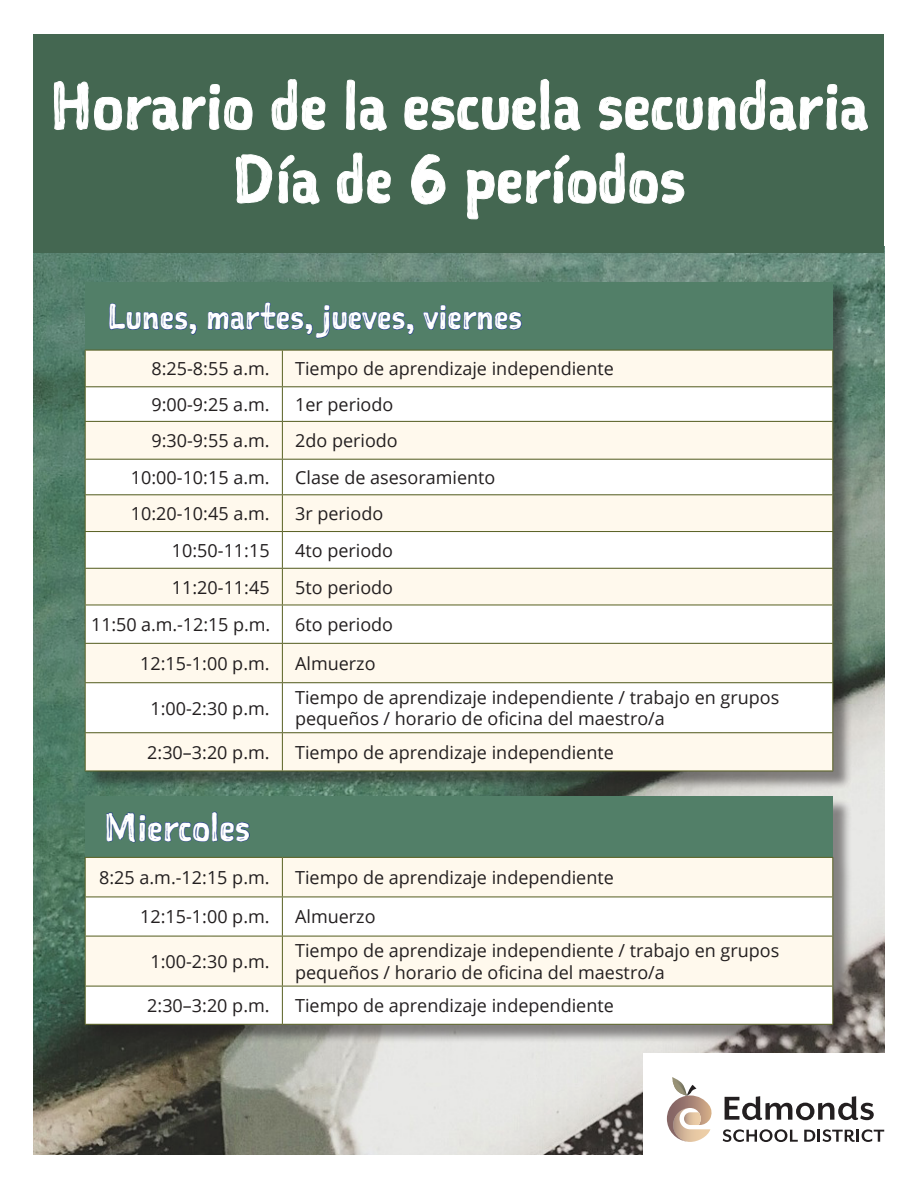
<style>
.page{position:relative;width:918px;height:1188px;background:#fff}
.page>*{position:absolute;margin:0;border:0;box-sizing:border-box;transform-origin:0 0}
.t1{font:64.5px "Sketchnote Square";color:#fff}
.t2{font:37.5px "Sketchnote Square";color:#fff}
.t3{font:34.5px "Sketchnote Square";color:#fff}
.t4{font:18px/21.6px "Open Sans";color:#231f20}
</style>
<div class="page">
<img style="left:34px;top:253px;width:850px;height:901px">
<div style="left:643px;top:1053px;width:263px;height:110px;background:#fff"></div>
<svg style="left:725px;top:1096px;width:149px;height:24px"></svg>
<svg style="left:723px;top:1129px;width:75px;height:13px"></svg>
<svg style="left:804px;top:1129px;width:80px;height:13px"></svg>
<svg style="left:667px;top:1077px;width:45px;height:65px"></svg>
<div style="left:34px;top:34px;width:850px;height:219px;background:#446751"></div>
<div style="left:87px;top:285px;width:765px;height:505px;background:#231f20;opacity:.5"></div>
<div style="left:85px;top:282px;width:748px;height:68px;background:#527f68"></div>
<div style="left:86px;top:351px;width:746px;height:420px;background:#fff9ed"></div>
<svg style="left:86px;top:387px;width:746px;height:345px"></svg>
<hr style="left:85px;top:350px;width:1px;height:36px;background:#596123">
<hr style="left:85px;top:387px;width:1px;height:34px;background:#596123">
<hr style="left:85px;top:386px;width:197px;height:1px;background:#596123">
<hr style="left:85px;top:350px;width:197px;height:1px;background:#596123">
<hr style="left:282px;top:350px;width:551px;height:1px;background:#596123">
<hr style="left:85px;top:421px;width:197px;height:1px;background:#596123">
<hr style="left:85px;top:422px;width:1px;height:37px;background:#596123">
<hr style="left:85px;top:459px;width:197px;height:1px;background:#596123">
<hr style="left:85px;top:460px;width:1px;height:34px;background:#596123">
<hr style="left:85px;top:494px;width:197px;height:1px;background:#596123">
<hr style="left:85px;top:495px;width:1px;height:36px;background:#596123">
<hr style="left:85px;top:531px;width:197px;height:1px;background:#596123">
<hr style="left:85px;top:532px;width:1px;height:36px;background:#596123">
<hr style="left:85px;top:568px;width:197px;height:1px;background:#596123">
<hr style="left:85px;top:569px;width:1px;height:36px;background:#596123">
<hr style="left:85px;top:605px;width:197px;height:1px;background:#596123">
<hr style="left:85px;top:605px;width:1px;height:38px;background:#596123">
<hr style="left:85px;top:643px;width:197px;height:1px;background:#596123">
<hr style="left:85px;top:644px;width:1px;height:38px;background:#596123">
<hr style="left:85px;top:683px;width:1px;height:49px;background:#596123">
<hr style="left:85px;top:682px;width:197px;height:1px;background:#596123">
<hr style="left:85px;top:732px;width:197px;height:1px;background:#596123">
<hr style="left:85px;top:733px;width:1px;height:38px;background:#596123">
<hr style="left:85px;top:771px;width:197px;height:1px;background:#596123">
<hr style="left:282px;top:350px;width:1px;height:36px;background:#596123">
<hr style="left:832px;top:350px;width:1px;height:36px;background:#596123">
<hr style="left:282px;top:386px;width:551px;height:1px;background:#596123">
<hr style="left:282px;top:387px;width:1px;height:34px;background:#596123">
<hr style="left:832px;top:387px;width:1px;height:34px;background:#596123">
<hr style="left:282px;top:421px;width:551px;height:1px;background:#596123">
<hr style="left:282px;top:422px;width:1px;height:37px;background:#596123">
<hr style="left:832px;top:422px;width:1px;height:37px;background:#596123">
<hr style="left:282px;top:459px;width:551px;height:1px;background:#596123">
<hr style="left:282px;top:460px;width:1px;height:34px;background:#596123">
<hr style="left:832px;top:460px;width:1px;height:34px;background:#596123">
<hr style="left:282px;top:494px;width:551px;height:1px;background:#596123">
<hr style="left:282px;top:495px;width:1px;height:36px;background:#596123">
<hr style="left:832px;top:495px;width:1px;height:36px;background:#596123">
<hr style="left:282px;top:531px;width:551px;height:1px;background:#596123">
<hr style="left:282px;top:532px;width:1px;height:36px;background:#596123">
<hr style="left:832px;top:532px;width:1px;height:36px;background:#596123">
<hr style="left:282px;top:568px;width:551px;height:1px;background:#596123">
<hr style="left:282px;top:569px;width:1px;height:36px;background:#596123">
<hr style="left:832px;top:569px;width:1px;height:36px;background:#596123">
<hr style="left:282px;top:605px;width:551px;height:1px;background:#596123">
<hr style="left:282px;top:605px;width:1px;height:38px;background:#596123">
<hr style="left:832px;top:605px;width:1px;height:38px;background:#596123">
<hr style="left:282px;top:643px;width:551px;height:1px;background:#596123">
<hr style="left:282px;top:644px;width:1px;height:38px;background:#596123">
<hr style="left:832px;top:644px;width:1px;height:38px;background:#596123">
<hr style="left:282px;top:683px;width:1px;height:49px;background:#596123">
<hr style="left:832px;top:683px;width:1px;height:49px;background:#596123">
<hr style="left:282px;top:682px;width:551px;height:1px;background:#596123">
<hr style="left:282px;top:732px;width:551px;height:1px;background:#596123">
<hr style="left:282px;top:733px;width:1px;height:38px;background:#596123">
<hr style="left:832px;top:733px;width:1px;height:38px;background:#596123">
<hr style="left:282px;top:771px;width:551px;height:1px;background:#596123">
<svg style="left:109px;top:303px;width:88px;height:32px"></svg>
<svg style="left:207px;top:302px;width:207px;height:37px"></svg>
<svg style="left:423px;top:305px;width:99px;height:25px"></svg>
<div style="left:87px;top:799px;width:765px;height:245px;background:#231f20;opacity:.5"></div>
<div style="left:85px;top:796px;width:748px;height:61px;background:#527f68"></div>
<div style="left:86px;top:858px;width:746px;height:39px;background:#fff9ed"></div>
<svg style="left:86px;top:898px;width:746px;height:126px"></svg>
<hr style="left:85px;top:936px;width:1px;height:50px;background:#596123">
<hr style="left:85px;top:936px;width:197px;height:1px;background:#596123">
<hr style="left:85px;top:986px;width:197px;height:1px;background:#596123">
<hr style="left:85px;top:986px;width:1px;height:38px;background:#596123">
<hr style="left:85px;top:1024px;width:197px;height:1px;background:#596123">
<hr style="left:85px;top:857px;width:197px;height:1px;background:#596123">
<hr style="left:282px;top:857px;width:551px;height:1px;background:#596123">
<hr style="left:85px;top:858px;width:1px;height:39px;background:#596123">
<hr style="left:282px;top:858px;width:1px;height:39px;background:#596123">
<hr style="left:85px;top:897px;width:197px;height:1px;background:#596123">
<hr style="left:85px;top:897px;width:1px;height:39px;background:#596123">
<hr style="left:282px;top:897px;width:551px;height:1px;background:#596123">
<hr style="left:282px;top:897px;width:1px;height:39px;background:#596123">
<hr style="left:282px;top:936px;width:1px;height:50px;background:#596123">
<hr style="left:832px;top:936px;width:1px;height:50px;background:#596123">
<hr style="left:832px;top:858px;width:1px;height:39px;background:#596123">
<hr style="left:832px;top:897px;width:1px;height:39px;background:#596123">
<hr style="left:282px;top:936px;width:551px;height:1px;background:#596123">
<hr style="left:282px;top:986px;width:551px;height:1px;background:#596123">
<hr style="left:282px;top:986px;width:1px;height:38px;background:#596123">
<hr style="left:832px;top:986px;width:1px;height:38px;background:#596123">
<hr style="left:282px;top:1024px;width:551px;height:1px;background:#596123">
<svg style="left:106px;top:811px;width:144px;height:32px"></svg>
<svg style="left:54px;top:81px;width:199px;height:50px"></svg>
<svg style="left:271px;top:79px;width:55px;height:51px"></svg>
<svg style="left:346px;top:79px;width:41px;height:52px"></svg>
<svg style="left:404px;top:79px;width:177px;height:52px"></svg>
<svg style="left:599px;top:79px;width:269px;height:52px"></svg>
<svg style="left:236px;top:154px;width:36px;height:50px"></svg>
<svg style="left:278px;top:155px;width:42px;height:50px"></svg>
<svg style="left:337px;top:152px;width:54px;height:52px"></svg>
<svg style="left:411px;top:154px;width:35px;height:51px"></svg>
<svg style="left:467px;top:152px;width:218px;height:68px"></svg>
<p class="t1" style="left:50px;top:62px;width:819px">Horario de la escuela secundaria</p>
<p class="t1" style="left:232px;top:136px;width:455px">Día de 6 períodos</p>
<p class="t3" style="left:107px;top:293px;width:417px">Lunes, martes, jueves, viernes</p>
<p class="t4" style="left:152px;top:358px;width:120px">8:25-8:55 a.m.</p>
<p class="t4" style="left:295px;top:358px;width:320px">Tiempo de aprendizaje independiente</p>
<p class="t4" style="left:152px;top:393px;width:120px">9:00-9:25 a.m.</p>
<p class="t4" style="left:295px;top:393px;width:100px">1er periodo</p>
<p class="t4" style="left:152px;top:429px;width:120px">9:30-9:55 a.m.</p>
<p class="t4" style="left:295px;top:429px;width:104px">2do periodo</p>
<p class="t4" style="left:131px;top:466px;width:140px">10:00-10:15 a.m.</p>
<p class="t4" style="left:295px;top:466px;width:202px">Clase de asesoramiento</p>
<p class="t4" style="left:131px;top:502px;width:140px">10:20-10:45 a.m.</p>
<p class="t4" style="left:295px;top:502px;width:90px">3r periodo</p>
<p class="t4" style="left:172px;top:539px;width:99px">10:50-11:15</p>
<p class="t4" style="left:295px;top:539px;width:100px">4to periodo</p>
<p class="t4" style="left:172px;top:576px;width:99px">11:20-11:45</p>
<p class="t4" style="left:295px;top:576px;width:100px">5to periodo</p>
<p class="t4" style="left:91px;top:613px;width:180px">11:50 a.m.-12:15 p.m.</p>
<p class="t4" style="left:295px;top:613px;width:100px">6to periodo</p>
<p class="t4" style="left:140px;top:652px;width:131px">12:15-1:00 p.m.</p>
<p class="t4" style="left:295px;top:652px;width:82px">Almuerzo</p>
<p class="t4" style="left:150px;top:697px;width:121px">1:00-2:30 p.m.</p>
<p class="t4" style="left:295px;top:686px;width:486px">Tiempo de aprendizaje independiente / trabajo en grupos pequeños / horario de oficina del maestro/a</p>
<p class="t4" style="left:147px;top:741px;width:124px">2:30–3:20 p.m.</p>
<p class="t4" style="left:295px;top:741px;width:320px">Tiempo de aprendizaje independiente</p>
<p class="t2" style="left:104px;top:802px;width:148px">Miercoles</p>
<p class="t4" style="left:99px;top:866px;width:172px">8:25 a.m.-12:15 p.m.</p>
<p class="t4" style="left:295px;top:866px;width:320px">Tiempo de aprendizaje independiente</p>
<p class="t4" style="left:140px;top:906px;width:131px">12:15-1:00 p.m.</p>
<p class="t4" style="left:295px;top:906px;width:82px">Almuerzo</p>
<p class="t4" style="left:150px;top:950px;width:121px">1:00-2:30 p.m.</p>
<p class="t4" style="left:295px;top:939px;width:486px">Tiempo de aprendizaje independiente / trabajo en grupos pequeños / horario de oficina del maestro/a</p>
<p class="t4" style="left:147px;top:994px;width:124px">2:30–3:20 p.m.</p>
<p class="t4" style="left:295px;top:994px;width:320px">Tiempo de aprendizaje independiente</p>
</div>
